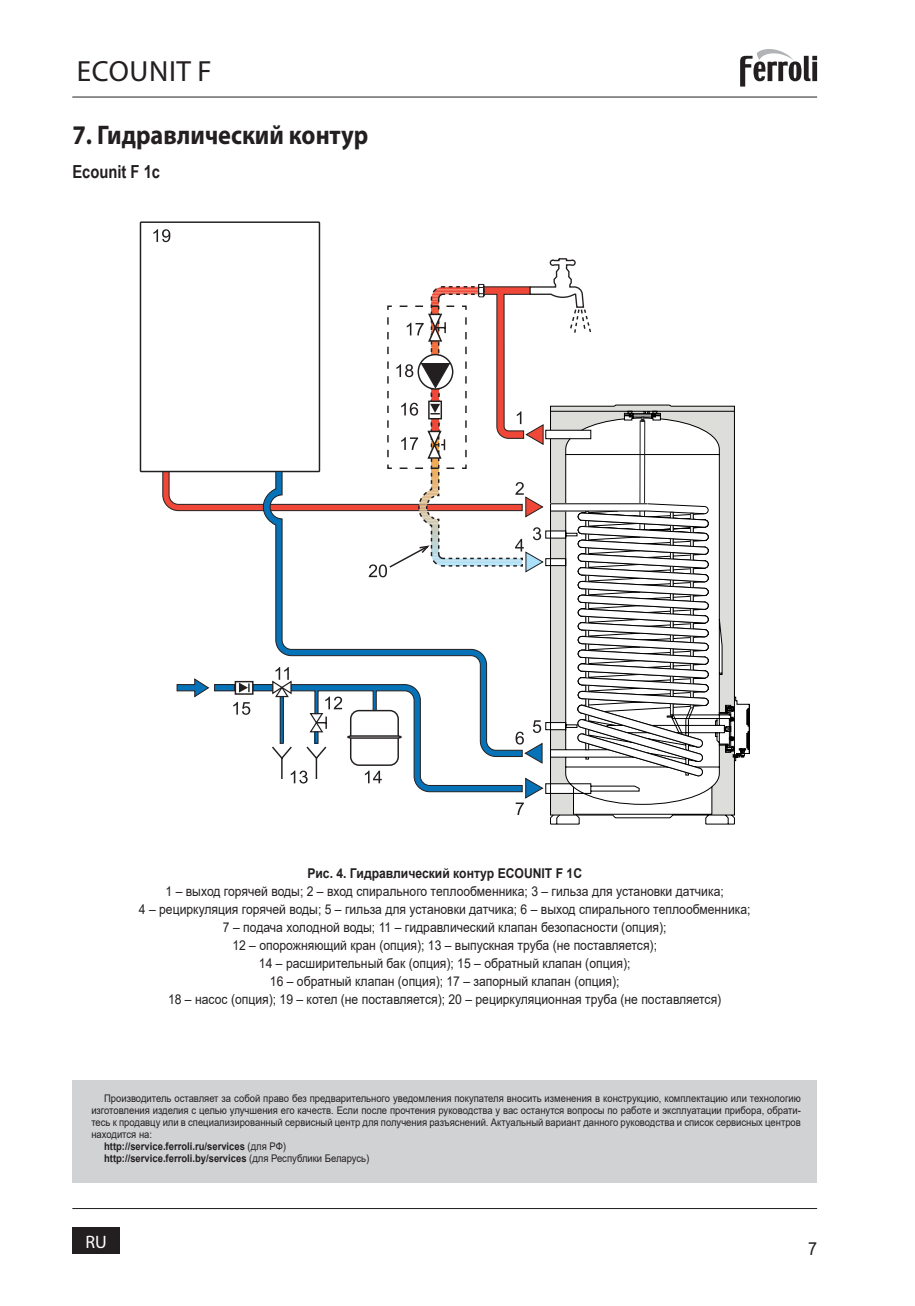
<style>
.page{position:relative;width:915px;height:1306px;background:#fff}
.page>*{position:absolute;margin:0;border:0;box-sizing:border-box;transform-origin:0 0}
.t1{font:29.25px "Myriad Pro";letter-spacing:.02em;color:#231f20}
.t2{font:700 27px "Myriad Pro";color:#231f20;scale:.9 1}
.t3{font:700 18px "Arial Narrow";color:#231f20}
.t4{font:18px "Myriad Pro";color:#fff}
.t5{font:18px "Arial";color:#231f20;scale:.9 1}
.t6{font:13.5px/18px "Arial";color:#231f20;text-align:center;scale:.9 1}
.t7{font:700 13.5px "Arial";color:#231f20;scale:.9 1}
.t8{font:10.5px "Arial";color:#231f20;scale:.9 1}
.t9{font:700 10.5px "Arial";color:#231f20;scale:.9 1}
.s1{font-weight:400}
</style>
<div class="page">
<svg style="left:740px;top:49px;width:76px;height:38px"></svg>
<hr style="left:72px;top:1208px;width:744px;height:1px;background:#231f20">
<hr style="left:72px;top:97px;width:744px;height:1px;background:#231f20">
<div style="left:72px;top:1227px;width:48px;height:26px;background:#231f20"></div>
<svg style="left:550px;top:405px;width:199px;height:419px"></svg>
<div style="left:140px;top:221px;width:180px;height:251px;border:1px solid #231f20"></div>
<svg style="left:153px;top:229px;width:17px;height:13px"></svg>
<svg style="left:162px;top:257px;width:572px;height:558px"></svg>
<div style="left:72px;top:1079px;width:744px;height:103px;background:#d1d2d4"></div>
<h1 class="t1" style="left:77px;top:53px;width:136px">ECOUNIT F</h1>
<h2 class="t2" style="left:72px;top:117px;width:330px">7. Гидравлический контур</h2>
<h3 class="t3" style="left:72px;top:158px;width:89px">Ecounit F 1с</h3>
<p class="t7" style="left:307px;top:863px;width:307px">Рис. 4. Гидравлический контур ECOUNIT F 1С</p>
<p class="t6" style="left:139px;top:881px;width:680px">1 – выход горячей воды; 2 – вход спирального теплообменника; 3 – гильза для установки датчика;<br>4 – рециркуляция горячей воды; 5 – гильза для установки датчика; 6 – выход спирального теплообменника; 7 – подача холодной воды; 11 – гидравлический клапан безопасности (опция);<br>12 – опорожняющий кран (опция); 13 – выпускная труба (не поставляется);<br>14 – расширительный бак (опция); 15 – обратный клапан (опция);<br>16 – обратный клапан (опция); 17 – запорный клапан (опция);<br>18 – насос (опция); 19 – котел (не поставляется); 20 – рециркуляционная труба (не поставляется)</p>
<p class="t8" style="left:104px;top:1091px;width:775px">Производитель оставляет за собой право без предварительного уведомления покупателя вносить изменения в конструкцию, комплектацию или технологию</p>
<p class="t8" style="left:91px;top:1103px;width:789px">изготовления изделия с целью улучшения его качеств. Если после прочтения руководства у вас останутся вопросы по работе и эксплуатации прибора, обрати-</p>
<p class="t8" style="left:91px;top:1115px;width:789px">тесь к продавцу или в специализированный сервисный центр для получения разъяснений. Актуальный вариант данного руководства и список сервисных центров</p>
<p class="t8" style="left:91px;top:1127px;width:69px">находится на:</p>
<p class="t9" style="left:104px;top:1139px;width:204px">http://service.ferroli.ru/services <span class="s1">(для РФ)</span></p>
<p class="t9" style="left:104px;top:1151px;width:296px">http://service.ferroli.by/services <span class="s1">(для Республики Беларусь)</span></p>
<h3 class="t4" style="left:85px;top:1230px;width:23px">RU</h3>
<h3 class="t5" style="left:807px;top:1236px;width:12px">7</h3>
</div>
